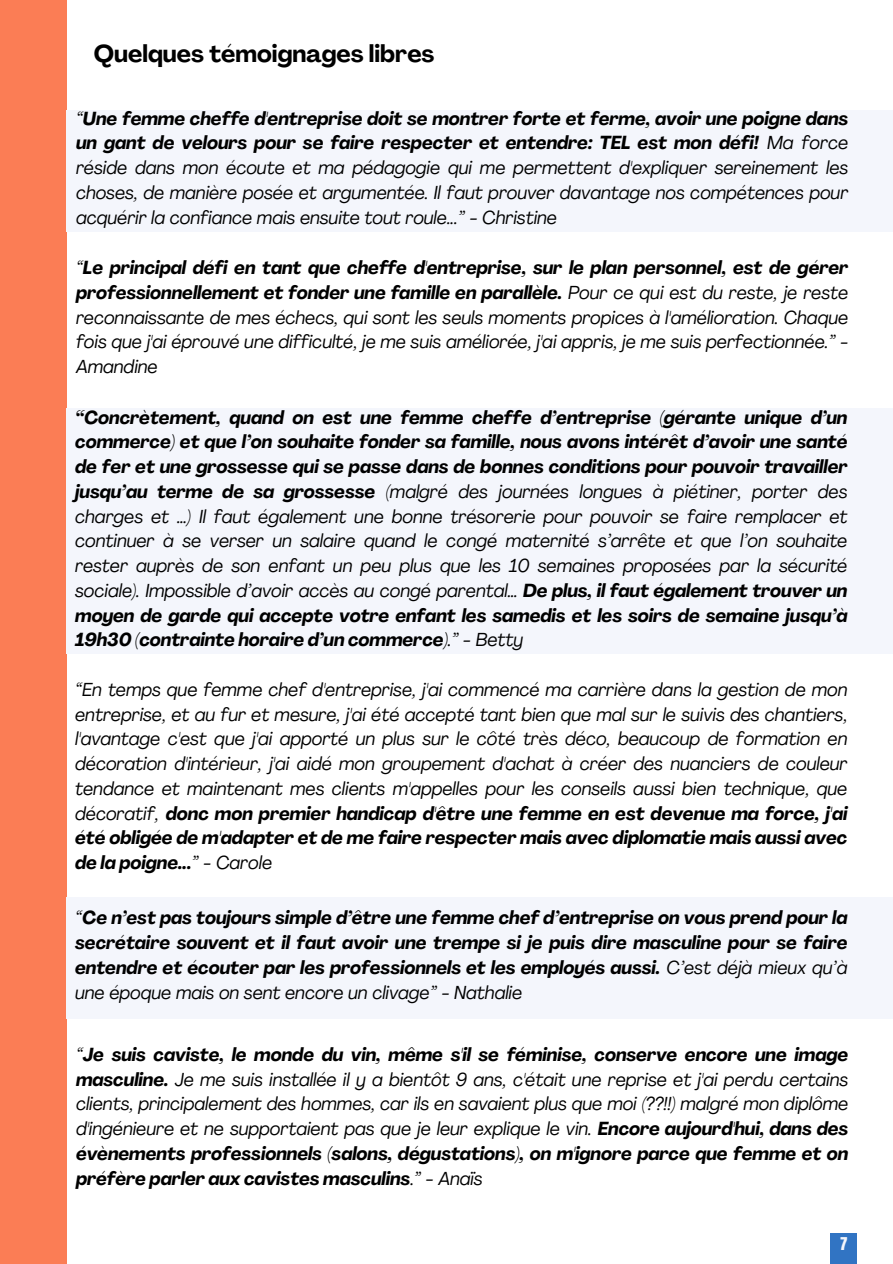
<style>
.page{position:relative;width:893px;height:1264px;background:#fff}
.page>*{position:absolute;margin:0;border:0;box-sizing:border-box;transform-origin:0 0}
.t1{font:700 24px "Agrandir";color:#000}
.t2{font:italic 18.6px/24.8px "Agrandir";color:#000;text-align:justify}
.t3{font:italic 700 18.6px/24.8px "Agrandir";color:#000;text-align:justify}
.t4{font:15px "Anton";color:#f4f6fc}
.s1{font-weight:700}
.s2{font-weight:400}
</style>
<div class="page">
<div style="left:0;top:0;width:66px;height:1263px;background:#fb7d55"></div>
<div style="left:830px;top:1232px;width:27px;height:31px;background:#3174c3"></div>
<div style="left:66px;top:110px;width:826px;height:122px;background:#f4f6fc"></div>
<div style="left:66px;top:408px;width:826px;height:245px;background:#f4f6fc"></div>
<div style="left:66px;top:897px;width:826px;height:121px;background:#f4f6fc"></div>
<p class="t1" style="left:94px;top:39px;width:342px">Quelques témoignages libres</p>
<p class="t2" style="left:76px;top:105px;width:773px">“<span class="s1">Une femme cheffe d'entreprise doit se montrer forte et ferme, avoir une poigne dans un gant de velours pour se faire respecter et entendre: TEL est mon défi!</span> Ma force réside dans mon écoute et ma pédagogie qui me permettent d'expliquer sereinement les choses, de manière posée et argumentée. Il faut prouver davantage nos compétences pour acquérir la confiance mais ensuite tout roule...” - Christine</p>
<p class="t2" style="left:76px;top:255px;width:773px">“<span class="s1">Le principal défi en tant que cheffe d'entreprise, sur le plan personnel, est de gérer professionnellement et fonder une famille en parallèle.</span> Pour ce qui est du reste, je reste reconnaissante de mes échecs, qui sont les seuls moments propices à l'amélioration. Chaque fois que j'ai éprouvé une difficulté, je me suis améliorée, j'ai appris, je me suis perfectionnée.” - Amandine</p>
<p class="t3" style="left:75px;top:405px;width:773px">“Concrètement, quand on est une femme cheffe d’entreprise (gérante unique d’un commerce) et que l’on souhaite fonder sa famille, nous avons intérêt d’avoir une santé de fer et une grossesse qui se passe dans de bonnes conditions pour pouvoir travailler jusqu’au terme de sa grossesse <span class="s2">(malgré des journées longues à piétiner, porter des charges et …) Il faut également une bonne trésorerie pour pouvoir se faire remplacer et continuer à se verser un salaire quand le congé maternité s’arrête et que l’on souhaite rester auprès de son enfant un peu plus que les 10 semaines proposées par la sécurité sociale). Impossible d’avoir accès au congé parental…</span> De plus, il faut également trouver un moyen de garde qui accepte votre enfant les samedis et les soirs de semaine jusqu’à 19h30 (contrainte horaire d’un commerce)<span class="s2">.” - Betty</span></p>
<p class="t2" style="left:75px;top:677px;width:773px">“En temps que femme chef d'entreprise, j'ai commencé ma carrière dans la gestion de mon entreprise, et au fur et mesure, j'ai été accepté tant bien que mal sur le suivis des chantiers, l'avantage c'est que j'ai apporté un plus sur le côté très déco, beaucoup de formation en décoration d'intérieur, j'ai aidé mon groupement d'achat à créer des nuanciers de couleur tendance et maintenant mes clients m'appelles pour les conseils aussi bien technique, que décoratif, <span class="s1">donc mon premier handicap d'être une femme en est devenue ma force, j'ai été obligée de m'adapter et de me faire respecter mais avec diplomatie mais aussi avec de la poigne...</span>” - Carole</p>
<p class="t3" style="left:75px;top:905px;width:773px"><span class="s2">“</span>Ce n’est pas toujours simple d’être une femme chef d’entreprise on vous prend pour la secrétaire souvent et il faut avoir une trempe si je puis dire masculine pour se faire entendre et écouter par les professionnels et les employés aussi. <span class="s2">C’est déjà mieux qu’à une époque mais on sent encore un clivage” - Nathalie</span></p>
<p class="t2" style="left:76px;top:1041px;width:773px">“<span class="s1">Je suis caviste, le monde du vin, même s'il se féminise, conserve encore une image masculine.</span> Je me suis installée il y a bientôt 9 ans, c'était une reprise et j'ai perdu certains clients, principalement des hommes, car ils en savaient plus que moi (??!!) malgré mon diplôme d'ingénieure et ne supportaient pas que je leur explique le vin. <span class="s1">Encore aujourd'hui, dans des évènements professionnels (salons, dégustations), on m'ignore parce que femme et on préfère parler aux cavistes masculins</span>.” - Anaïs</p>
<p class="t4" style="left:840px;top:1235px;width:9px">7</p>
</div>
